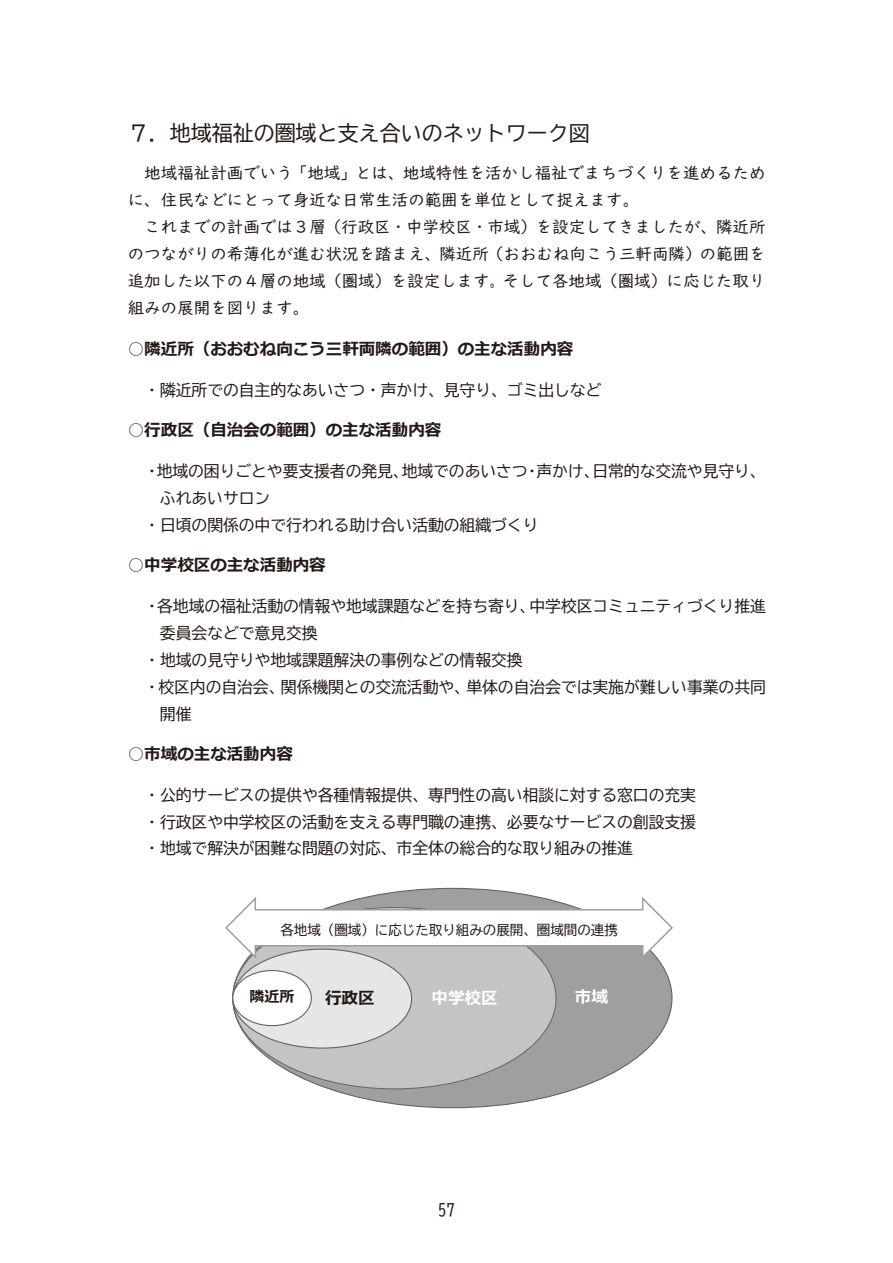
<style>
.page{position:relative;width:893px;height:1263px;background:#fff}
.page>*{position:absolute;margin:0;border:0;box-sizing:border-box;transform-origin:0 0}
.t1{font:21px "BIZ UD Gothic";color:#231916}
.t2{font:16.5px/27px "UD Digi Kyokasho NP R";color:#231916}
.t3{font:700 16.5px "Meiryo";color:#231916}
.t4{font:700 16.5px "Meiryo";color:#fff}
.t5{font:15.9px/27px "BIZ UD Gothic";color:#231916}
.t6{font:700 15px "Meiryo";color:#231916}
.t7{font:13.5px "BIZ UD Gothic";color:#231916}
</style>
<div class="page">
<div style="left:233px;top:888px;width:439px;height:220px;background:#9f9fa0;border-radius:50%"></div>
<div style="left:233px;top:907px;width:323px;height:182px;background:#c4c4c5;border-radius:50%"></div>
<div style="left:233px;top:949px;width:179px;height:99px;background:#e6e6e7;border-radius:50%"></div>
<svg style="left:225px;top:895px;width:448px;height:66px"></svg>
<div style="left:233px;top:970px;width:78px;height:56px;background:#fff;border-radius:50%"></div>
<div style="left:232px;top:970px;width:80px;height:56px;border:1px solid #666565;border-radius:50%"></div>
<h1 class="t1" style="left:128px;top:123px;width:464px">７．地域福祉の圏域と支え合いのネットワーク図</h1>
<p class="t2" style="left:128px;top:159px;width:639px;text-indent:17px">地域福祉計画でいう「地域」とは、地域特性を活かし福祉でまちづくりを進めるために、住民などにとって身近な日常生活の範囲を単位として捉えます。</p>
<p class="t2" style="left:128px;top:213px;width:639px;text-align:justify;text-indent:17px">これまでの計画では３層（行政区・中学校区・市域）を設定してきましたが、隣近所のつながりの希薄化が進む状況を踏まえ、隣近所（おおむね向こう三軒両隣）の範囲を追加した以下の４層の地域（圏域）を設定します。そして各地域（圏域）に応じた取り組みの展開を図ります。</p>
<p class="t3" style="left:128px;top:337px;width:447px">○隣近所（おおむね向こう三軒両隣の範囲）の主な活動内容</p>
<p class="t5" style="left:144px;top:376px;width:459px">・隣近所での自主的なあいさつ・声かけ、見守り、ゴミ出しなど</p>
<p class="t3" style="left:128px;top:418px;width:315px">○行政区（自治会の範囲）の主な活動内容</p>
<p class="t5" style="left:144px;top:457px;width:623px">・地域の困りごとや要支援者の発見、地域でのあいさつ・声かけ、日常的な交流や見守り、</p>
<p class="t5" style="left:160px;top:484px;width:112px">ふれあいサロン</p>
<p class="t5" style="left:144px;top:511px;width:396px">・日頃の関係の中で行われる助け合い活動の組織づくり</p>
<p class="t3" style="left:128px;top:553px;width:199px">○中学校区の主な活動内容</p>
<p class="t5" style="left:144px;top:592px;width:623px">・各地域の福祉活動の情報や地域課題などを持ち寄り、中学校区コミュニティづくり推進</p>
<p class="t5" style="left:160px;top:619px;width:159px">委員会などで意見交換</p>
<p class="t5" style="left:144px;top:646px;width:380px">・地域の見守りや地域課題解決の事例などの情報交換</p>
<p class="t5" style="left:144px;top:673px;width:623px">・校区内の自治会、関係機関との交流活動や、単体の自治会では実施が難しい事業の共同</p>
<p class="t5" style="left:160px;top:700px;width:88px">開催----</p>
<p class="t3" style="left:128px;top:742px;width:167px">○市域の主な活動内容</p>
<p class="t5" style="left:144px;top:781px;width:553px">・公的サービスの提供や各種情報提供、専門性の高い相談に対する窓口の充実・行政区や中学校区の活動を支える専門職の連携、必要なサービスの創設支援</p>
<p class="t5" style="left:144px;top:834px;width:514px">・地域で解決が困難な問題の対応、市全体の総合的な取り組みの推進- -</p>
<p class="t7" style="left:280px;top:923px;width:339px">各地域（圏域）に応じた取り組みの展開、圏域間の連携</p>
<p class="t6" style="left:250px;top:986px;width:46px">隣近所</p>
<p class="t3" style="left:325px;top:986px;width:51px">行政区</p>
<p class="t4" style="left:431px;top:986px;width:68px">中学校区</p>
<p class="t4" style="left:575px;top:986px;width:35px">市域</p>
</div>
